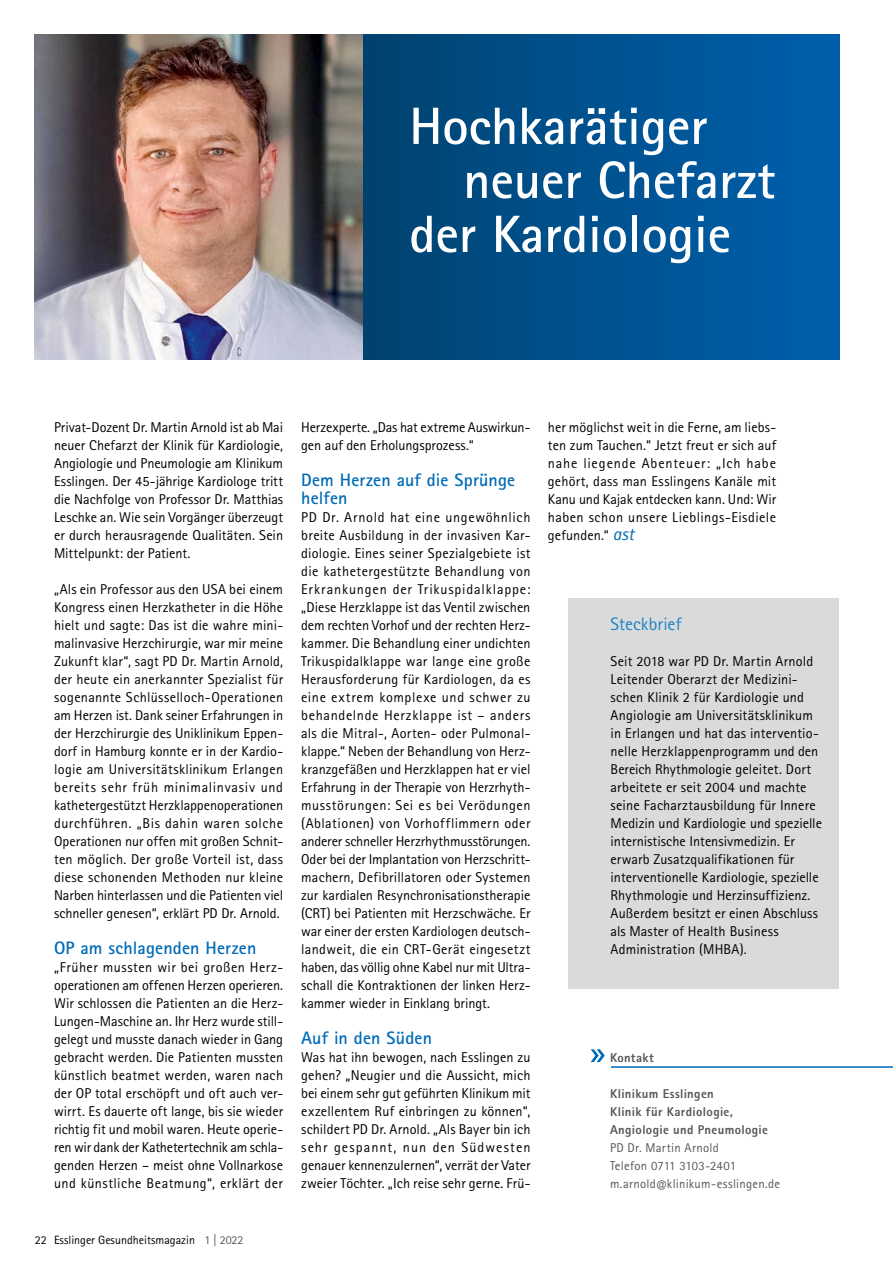
<style>
.page{position:relative;width:893px;height:1263px;background:#fff}
.page>*{position:absolute;margin:0;border:0;box-sizing:border-box;transform-origin:0 0}
.t1{font:700 52.5px "Rotis Sans Serif Pro";color:#fff}
.t2{font:700 18px/18px "Rotis Sans Serif Pro";letter-spacing:.01em;color:#006bb6}
.t3{font:18px "Rotis Sans Serif Pro";letter-spacing:.005em;color:#1e83c6}
.t4{font:14.25px/18px "Rotis Sans Serif Pro";letter-spacing:.005em;color:#000;text-align:justify}
.t5{font:800 12.75px/18px "Rotis Sans Serif Pro";letter-spacing:.025em;color:#565655}
.t6{font:12.75px/18px "Rotis Sans Serif Pro";letter-spacing:.02em;color:#565655}
.t7{font:12px "Rotis Sans Serif Pro";color:#000}
.s1{color:#565655}
.s2{font-style:italic;font-size:18px;color:#006bb6}
</style>
<div class="page">
<div style="left:363px;top:34px;width:476px;height:326px;background:linear-gradient(to right,#004370,#0060ad)"></div>
<img style="left:34px;top:34px;width:329px;height:326px">
<svg style="left:591px;top:1049px;width:14px;height:13px"></svg>
<hr style="left:611px;top:1066px;width:282px;height:2px;background:#006bb6">
<div style="left:568px;top:598px;width:271px;height:391px;background:#d9dada"></div>
<h1 class="t1" style="left:409px;top:93px;width:300px">Hochkarätiger</h1>
<h1 class="t1" style="left:463px;top:147px;width:314px">neuer Chefarzt</h1>
<h1 class="t1" style="left:409px;top:201px;width:323px">der Kardiologie</h1>
<p class="t4" style="left:54px;top:418px;width:231px">Privat-Dozent Dr. Martin Arnold ist ab Mai neuer Chefarzt der Klinik für Kardiologie, Angiologie und Pneumologie am Klinikum Esslingen. Der 45-jährige Kardiologe tritt die Nachfolge von Professor Dr. Matthias Leschke an. Wie sein Vorgänger überzeugt er durch herausragende Qualitäten. Sein Mittelpunkt: der Patient.</p>
<p class="t4" style="left:54px;top:580px;width:231px">„Als ein Professor aus den USA bei einem Kongress einen Herzkatheter in die Höhe hielt und sagte: Das ist die wahre mini&shy;malinvasive Herzchirurgie, war mir meine Zukunft klar“, sagt PD Dr. Martin Arnold, der heute ein anerkannter Spezialist für sogenannte Schlüsselloch-Operationen am Herzen ist. Dank seiner Erfahrungen in der Herzchirurgie des Uniklinikum Eppen&shy;dorf in Hamburg konnte er in der Kardio&shy;logie am Universitätsklinikum Erlangen bereits sehr früh minimalinvasiv und kathetergestützt Herzklappenoperationen durchführen. „Bis dahin waren solche Operationen nur offen mit großen Schnit&shy;ten möglich. Der große Vorteil ist, dass diese schonenden Methoden nur kleine Narben hinterlassen und die Patienten viel schneller genesen“, erklärt PD Dr. Arnold.</p>
<p class="t2" style="left:54px;top:939px;width:204px">OP am schlagenden Herzen</p>
<p class="t4" style="left:54px;top:958px;width:231px">„Früher mussten wir bei großen Herz&shy;operationen am offenen Herzen operieren.<br>Wir schlossen die Patienten an die Herz-Lungen-Maschine an. Ihr Herz wurde still&shy;gelegt und musste danach wieder in Gang gebracht werden. Die Patienten mussten künstlich beatmet werden, waren nach der OP total erschöpft und oft auch ver&shy;wirrt. Es dauerte oft lange, bis sie wieder richtig fit und mobil waren. Heute operie&shy;ren wir dank der Kathetertechnik am schla&shy;genden Herzen – meist ohne Vollnarkose und künstliche Beatmung“, erklärt der</p>
<p class="t7" style="left:35px;top:1232px;width:210px">22 Esslinger Gesundheitsmagazin <span class="s1">1 | 2022</span></p>
<p class="t4" style="left:301px;top:418px;width:231px">Herzexperte. „Das hat extreme Auswirkun&shy;gen auf den Erholungsprozess.“</p>
<p class="t2" style="left:301px;top:471px;width:216px">Dem Herzen auf die Sprünge helfen</p>
<p class="t4" style="left:301px;top:508px;width:231px">PD Dr. Arnold hat eine ungewöhnlich breite Ausbildung in der invasiven Kar&shy;diologie. Eines seiner Spezialgebiete ist die kathetergestützte Behandlung von Erkrankungen der Trikuspidalklappe: „Diese Herzklappe ist das Ventil zwischen dem rechten Vorhof und der rechten Herz&shy;kammer. Die Behandlung einer undichten Trikuspidalklappe war lange eine große Herausforderung für Kardiologen, da es eine extrem komplexe und schwer zu behandelnde Herzklappe ist – anders als die Mitral-, Aorten- oder Pulmonal&shy;klappe.“ Neben der Behandlung von Herz&shy;kranzgefäßen und Herzklappen hat er viel Erfahrung in der Therapie von Herzrhyth&shy;musstörungen: Sei es bei Verödungen (Ablationen) von Vorhofflimmern oder anderer schneller Herzrhythmusstörungen.<br>Oder bei der Implantation von Herzschritt&shy;machern, Defibrillatoren oder Systemen zur kardialen Resynchronisationstherapie (CRT) bei Patienten mit Herzschwäche. Er war einer der ersten Kardiologen deutsch&shy;landweit, die ein CRT-Gerät eingesetzt haben, das völlig ohne Kabel nur mit Ultra&shy;schall die Kontraktionen der linken Herz&shy;kammer wieder in Einklang bringt.</p>
<p class="t2" style="left:301px;top:1029px;width:132px">Auf in den Süden</p>
<p class="t4" style="left:301px;top:1048px;width:231px">Was hat ihn bewogen, nach Esslingen zu gehen? „Neugier und die Aussicht, mich bei einem sehr gut geführten Klinikum mit exzellentem Ruf einbringen zu können“, schildert PD Dr. Arnold. „Als Bayer bin ich sehr gespannt, nun den Südwesten genauer kennenzulernen“, verrät der Vater zweier Töchter. „Ich reise sehr gerne. Frü-</p>
<p class="t4" style="left:548px;top:418px;width:230px">her möglichst weit in die Ferne, am liebs&shy;ten zum Tauchen.“ Jetzt freut er sich auf nahe liegende Abenteuer: „Ich habe gehört, dass man Esslingens Kanäle mit Kanu und Kajak entdecken kann. Und: Wir haben schon unsere Lieblings-Eisdiele gefunden.“ <span class="s2">ast</span></p>
<p class="t3" style="left:611px;top:613px;width:72px">Steckbrief</p>
<p class="t4" style="left:611px;top:652px;width:213px;text-align:left">Seit 2018 war PD Dr. Martin Arnold Leitender Oberarzt der Medizini&shy;schen Klinik 2 für Kardiologie und Angiologie am Universitätsklinikum in Erlangen und hat das interventio&shy;nelle Herzklappenprogramm und den Bereich Rhythmologie geleitet. Dort arbeitete er seit 2004 und machte seine Facharztausbildung für Innere Medizin und Kardiologie und spezielle internistische Intensivmedizin. Er erwarb Zusatzqualifikationen für interventionelle Kardiologie, spezielle Rhythmologie und Herzinsuffizienz.<br>Außerdem besitzt er einen Abschluss als Master of Health Business Administration (MHBA).</p>
<p class="t5" style="left:610px;top:1048px;width:45px">Kontakt</p>
<p class="t5" style="left:610px;top:1084px;width:160px">Klinikum Esslingen<br>Klinik für Kardiologie,<br>Angiologie und Pneumologie</p>
<p class="t6" style="left:610px;top:1139px;width:172px">PD Dr. Martin Arnold<br>Telefon 0711 3103-2401 m.arnold@klinikum-esslingen.de</p>
</div>
